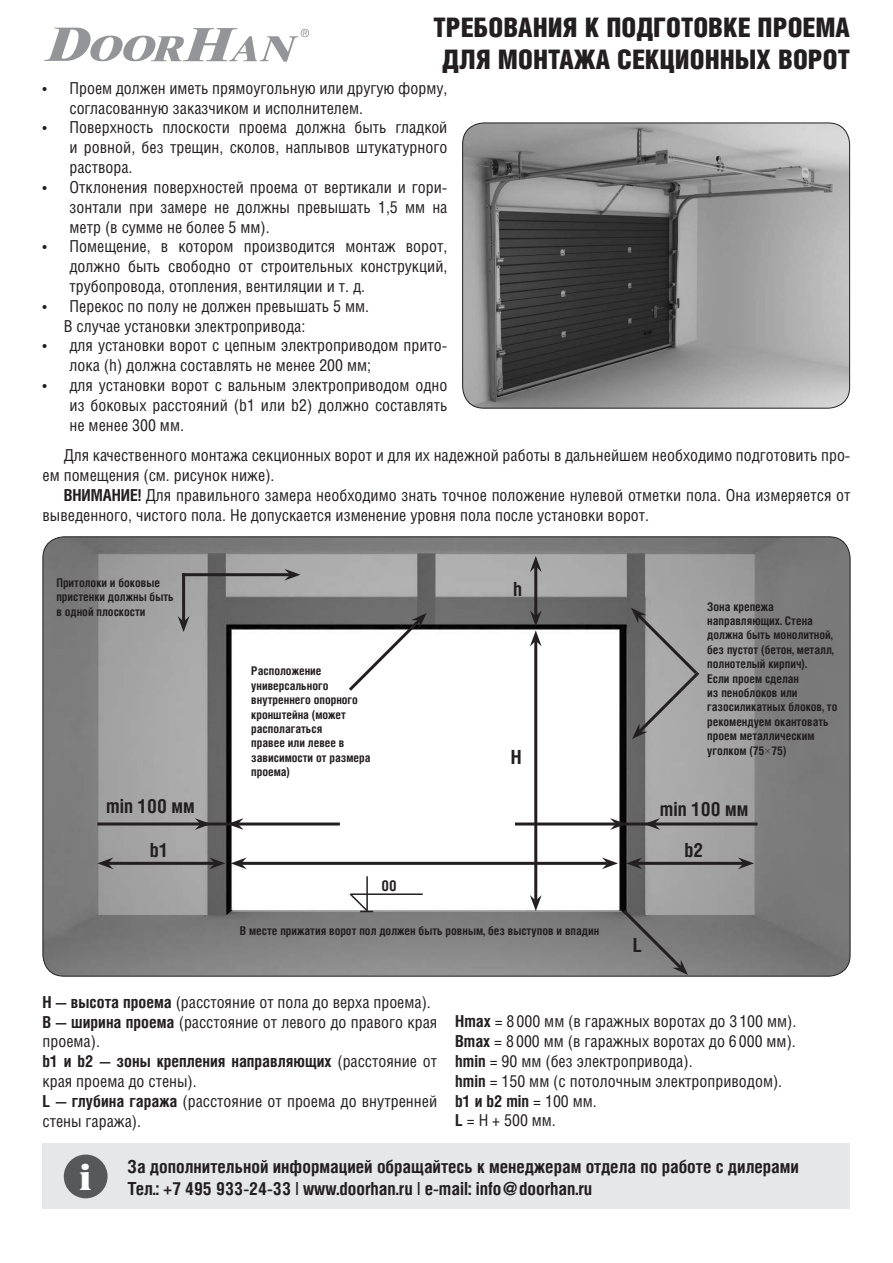
<style>
.page{position:relative;width:893px;height:1263px;background:#fff}
.page>*{position:absolute;margin:0;border:0;box-sizing:border-box;transform-origin:0 0}
.t1{font:700 36px "AG Benguiat Cyr";color:#fff}
.t2{font:900 27px "Helios Cond";color:#231f20}
.t3{font:700 19.5px "Helios Cond";color:#231f20}
.t4{font:700 18px "Helios Cond";color:#231f20}
.t5{font:16.5px/19.8px "Helios Cond";color:#231f20}
.t6{font:700 16.5px "Helios Cond";color:#231f20}
.t7{font:700 15px "Helios Cond";color:#231f20}
.t8{font:700 12px/14.4px "Helios Cond";color:#231f20}
.s1{font-weight:700}
.s2{font-family:"Times New Roman";font-weight:400}
.s3{font-weight:400}
</style>
<div class="page">
<img style="left:43px;top:537px;width:807px;height:439px">
<svg style="left:346px;top:613px;width:81px;height:81px"></svg>
<hr style="left:182px;top:573px;width:108px;height:3px;background:#231f20">
<svg style="left:284px;top:569px;width:16px;height:11px"></svg>
<hr style="left:182px;top:573px;width:3px;height:49px;background:#231f20">
<svg style="left:178px;top:616px;width:11px;height:16px"></svg>
<hr style="left:534px;top:566px;width:3px;height:50px;background:#231f20">
<svg style="left:530px;top:556px;width:12px;height:16px"></svg>
<hr style="left:534px;top:641px;width:3px;height:260px;background:#231f20">
<svg style="left:530px;top:610px;width:12px;height:36px"></svg>
<svg style="left:530px;top:895px;width:12px;height:16px"></svg>
<hr style="left:241px;top:862px;width:367px;height:3px;background:#231f20">
<svg style="left:602px;top:857px;width:16px;height:12px"></svg>
<svg style="left:231px;top:857px;width:16px;height:12px"></svg>
<hr style="left:636px;top:862px;width:108px;height:3px;background:#231f20">
<svg style="left:738px;top:857px;width:16px;height:12px"></svg>
<svg style="left:626px;top:857px;width:16px;height:12px"></svg>
<hr style="left:108px;top:862px;width:107px;height:3px;background:#231f20">
<svg style="left:209px;top:857px;width:16px;height:12px"></svg>
<svg style="left:97px;top:857px;width:16px;height:12px"></svg>
<svg style="left:620px;top:907px;width:68px;height:68px;background:#797979"></svg>
<svg style="left:631px;top:608px;width:71px;height:131px;background:#939393"></svg>
<hr style="left:97px;top:822px;width:104px;height:3px;background:#231f20">
<svg style="left:195px;top:818px;width:16px;height:12px"></svg>
<hr style="left:238px;top:822px;width:102px;height:3px;background:#231f20">
<svg style="left:227px;top:818px;width:17px;height:12px"></svg>
<hr style="left:200px;top:822px;width:36px;height:3px;background:#231f20">
<hr style="left:654px;top:822px;width:103px;height:3px;background:#231f20">
<svg style="left:644px;top:818px;width:16px;height:12px"></svg>
<hr style="left:515px;top:822px;width:101px;height:3px;background:#231f20">
<svg style="left:610px;top:818px;width:16px;height:12px"></svg>
<hr style="left:618px;top:822px;width:37px;height:3px;background:#231f20">
<svg style="left:44px;top:28px;width:265px;height:34px"></svg>
<img style="left:463px;top:123px;width:387px;height:284px">
<div style="left:462px;top:123px;width:388px;height:286px;border:1px solid #231f20;border-radius:21px"></div>
<hr style="left:366px;top:876px;width:2px;height:34px;background:#231f20">
<hr style="left:351px;top:893px;width:72px;height:2px;background:#231f20">
<svg style="left:348px;top:892px;width:25px;height:21px"></svg>
<div style="left:43px;top:1144px;width:807px;height:65px;background:#e6e7e9"></div>
<div style="left:64px;top:1154px;width:44px;height:44px;background:#57585a;border-radius:50%"></div>
<p class="t2" style="left:433px;top:12px;width:418px">ТРЕБОВАНИЯ К ПОДГОТОВКЕ ПРОЕМА</p>
<p class="t2" style="left:442px;top:44px;width:409px">ДЛЯ МОНТАЖА СЕКЦИОННЫХ ВОРОТ</p>
<p class="t5" style="left:70px;top:78px;width:379px;text-indent:-27px">• Проем должен иметь прямоугольную или другую форму, согласованную заказчиком и исполнителем.</p>
<p class="t5" style="left:70px;top:117px;width:379px;text-align:justify;text-indent:-27px">• Поверхность плоскости проема должна быть гладкой и ровной, без трещин, сколов, наплывов штукатурного раствора.</p>
<p class="t5" style="left:70px;top:177px;width:379px;text-align:justify;text-indent:-27px">• Отклонения поверхностей проема от вертикали и гори&shy;зонтали при замере не должны превышать 1,5 мм на метр (в сумме не более 5 мм).</p>
<p class="t5" style="left:70px;top:236px;width:379px;text-align:justify;text-indent:-27px">• Помещение, в котором производится монтаж ворот, должно быть свободно от строительных конструкций, трубопровода, отопления, вентиляции и т. д.</p>
<p class="t5" style="left:43px;top:296px;width:328px">• Перекос по полу не должен превышать 5 мм.</p>
<p class="t5" style="left:64px;top:315px;width:243px">В случае установки электропривода:</p>
<p class="t5" style="left:70px;top:335px;width:379px;text-indent:-27px">• для установки ворот с цепным электроприводом прито&shy;лока (h) должна составлять не менее 200 мм;</p>
<p class="t5" style="left:70px;top:375px;width:379px;text-align:justify;text-indent:-27px">• для установки ворот с вальным электроприводом одно из боковых расстояний (b1 или b2) должно составлять не менее 300 мм.</p>
<p class="t5" style="left:43px;top:445px;width:809px;text-indent:21px">Для качественного монтажа секционных ворот и для их надежной работы в дальнейшем необходимо подготовить про&shy;ем помещения (см. рисунок ниже).</p>
<p class="t5" style="left:43px;top:485px;width:809px;text-indent:21px"><span class="s1">ВНИМАНИЕ!</span> Для правильного замера необходимо знать точное положение нулевой отметки пола. Она измеряется от выведенного, чистого пола. Не допускается изменение уровня пола после установки ворот.</p>
<p class="t8" style="left:56px;top:575px;width:119px">Притолоки и боковые пристенки должны быть в одной плоскости</p>
<p class="t8" style="left:251px;top:664px;width:121px">Расположение универсального внутреннего опорного кронштейна (может располагаться<br>правее или левее в зависимости от размера проема)</p>
<p class="t3" style="left:513px;top:578px;width:11px">h</p>
<p class="t3" style="left:511px;top:746px;width:12px">H</p>
<p class="t8" style="left:707px;top:599px;width:132px">Зона крепежа направляющих. Стена должна быть монолитной, без пустот (бетон, металл, полнотелый кирпич).<br>Если проем сделан<br>из пеноблоков или газосиликатных блоков, то рекомендуем окантовать проем металлическим уголком (75<span class="s2">×</span>75)</p>
<p class="t3" style="left:106px;top:794px;width:90px">min 100 мм</p>
<p class="t3" style="left:660px;top:797px;width:90px">min 100 мм</p>
<p class="t3" style="left:150px;top:839px;width:20px">b1</p>
<p class="t3" style="left:685px;top:839px;width:20px">b2</p>
<p class="t7" style="left:382px;top:877px;width:17px">00</p>
<p class="t8" style="left:240px;top:923px;width:361px">В месте прижатия ворот пол должен быть ровным, без выступов и впадин</p>
<p class="t3" style="left:633px;top:933px;width:10px">L</p>
<p class="t5" style="left:43px;top:992px;width:390px"><span class="s1">Н — высота проема</span> (расстояние от пола до верха проема).</p>
<p class="t5" style="left:43px;top:1011px;width:396px"><span class="s1">В — ширина проема</span> (расстояние от левого до правого края проема).</p>
<p class="t5" style="left:43px;top:1051px;width:396px"><span class="s1">b1 и b2 — зоны крепления направляющих</span> (расстояние от края проема до стены).</p>
<p class="t5" style="left:43px;top:1091px;width:396px"><span class="s1">L — глубина гаража</span> (расстояние от проема до внутренней стены гаража).</p>
<p class="t5" style="left:455px;top:1011px;width:343px"><span class="s1">Hmax</span> = 8 000 мм (в гаражных воротах до 3 100 мм).</p>
<p class="t5" style="left:455px;top:1031px;width:342px"><span class="s1">Bmax</span> = 8 000 мм (в гаражных воротах до 6 000 мм).</p>
<p class="t5" style="left:455px;top:1051px;width:239px"><span class="s1">hmin</span> = 90 мм (без электропривода).</p>
<p class="t5" style="left:455px;top:1071px;width:328px"><span class="s1">hmin</span> = 150 мм (c потолочным электроприводом).</p>
<p class="t6" style="left:455px;top:1091px;width:143px">b1 и b2 min <span class="s3">= 100 мм.</span></p>
<p class="t5" style="left:455px;top:1110px;width:102px"><span class="s1">L</span>=H+500мм.</p>
<p class="t1" style="left:80px;top:1158px;width:13px">i</p>
<p class="t4" style="left:128px;top:1156px;width:673px">За дополнительной информацией обращайтесь к менеджерам отдела по работе с дилерами</p>
<p class="t4" style="left:128px;top:1177px;width:466px">Тел.: +7 495 933-24-33 | www.doorhan.ru | e-mail: info@doorhan.ru</p>
</div>
